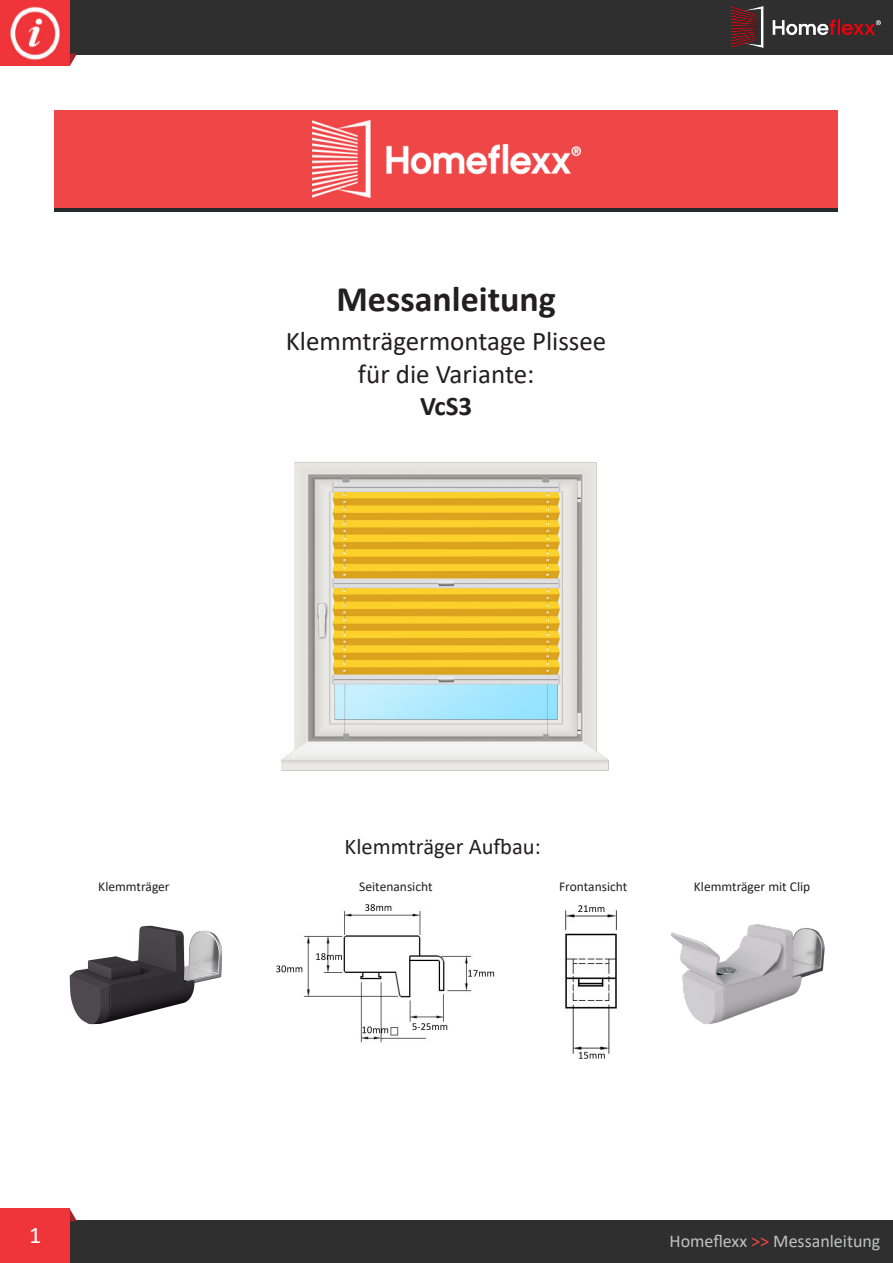
<style>
.page{position:relative;width:893px;height:1263px;background:#fff}
.page>*{position:absolute;margin:0;border:0;box-sizing:border-box;transform-origin:0 0}
.t1{font:700 36px "Calibri";color:#231f20}
.t2{font:27px "Calibri";color:#231f20}
.t3{font:700 27px "Calibri";color:#231f20}
.t4{font:24px "Calibri";color:#fff}
.t5{font:22.5px "Calibri";color:#231f20}
.t6{font:18px "Calibri";color:#c1c3c2}
.t7{font:13.5px "Calibri";color:#231f20}
.s1{color:#ef4647}
</style>
<div class="page">
<div style="left:0;top:0;width:893px;height:54px;background:#2f2f2f"></div>
<div style="left:0;top:0;width:70px;height:66px;background:#ef353a"></div>
<img style="left:10px;top:6px;width:50px;height:54px">
<svg style="left:70px;top:54px;width:7px;height:12px"></svg>
<img style="left:731px;top:7px;width:149px;height:40px">
<div style="left:0;top:1221px;width:893px;height:42px;background:#2f2f2f"></div>
<div style="left:0;top:1209px;width:70px;height:54px;background:#ef353a"></div>
<svg style="left:70px;top:1209px;width:7px;height:12px"></svg>
<img style="left:281px;top:462px;width:328px;height:309px">
<div style="left:54px;top:114px;width:784px;height:97px;background:#262a2d"></div>
<div style="left:54px;top:111px;width:784px;height:97px;background:#ef4647"></div>
<img style="left:312px;top:121px;width:268px;height:76px">
<img style="left:276px;top:905px;width:341px;height:153px">
<img style="left:69px;top:925px;width:154px;height:100px">
<img style="left:671px;top:924px;width:154px;height:101px">
<p class="t1" style="left:336px;top:273px;width:221px">Messanleitung</p>
<p class="t2" style="left:286px;top:323px;width:322px">Klemmträgermontage Plissee</p>
<p class="t2" style="left:358px;top:355px;width:178px">für die Variante:</p>
<p class="t3" style="left:420px;top:387px;width:54px">VcS3</p>
<p class="t5" style="left:345px;top:831px;width:198px">Klemmträger Aufbau:</p>
<p class="t7" style="left:98px;top:877px;width:73px">Klemmträger</p>
<p class="t7" style="left:359px;top:877px;width:75px">Seitenansicht</p>
<p class="t7" style="left:559px;top:877px;width:70px">Frontansicht</p>
<p class="t7" style="left:694px;top:877px;width:118px">Klemmträger mit Clip</p>
<p class="t4" style="left:29px;top:1218px;width:14px">1</p>
<h3 class="t6" style="left:669px;top:1228px;width:212px">Homeflexx <span class="s1">&gt;&gt;</span> Messanleitung</h3>
</div>
